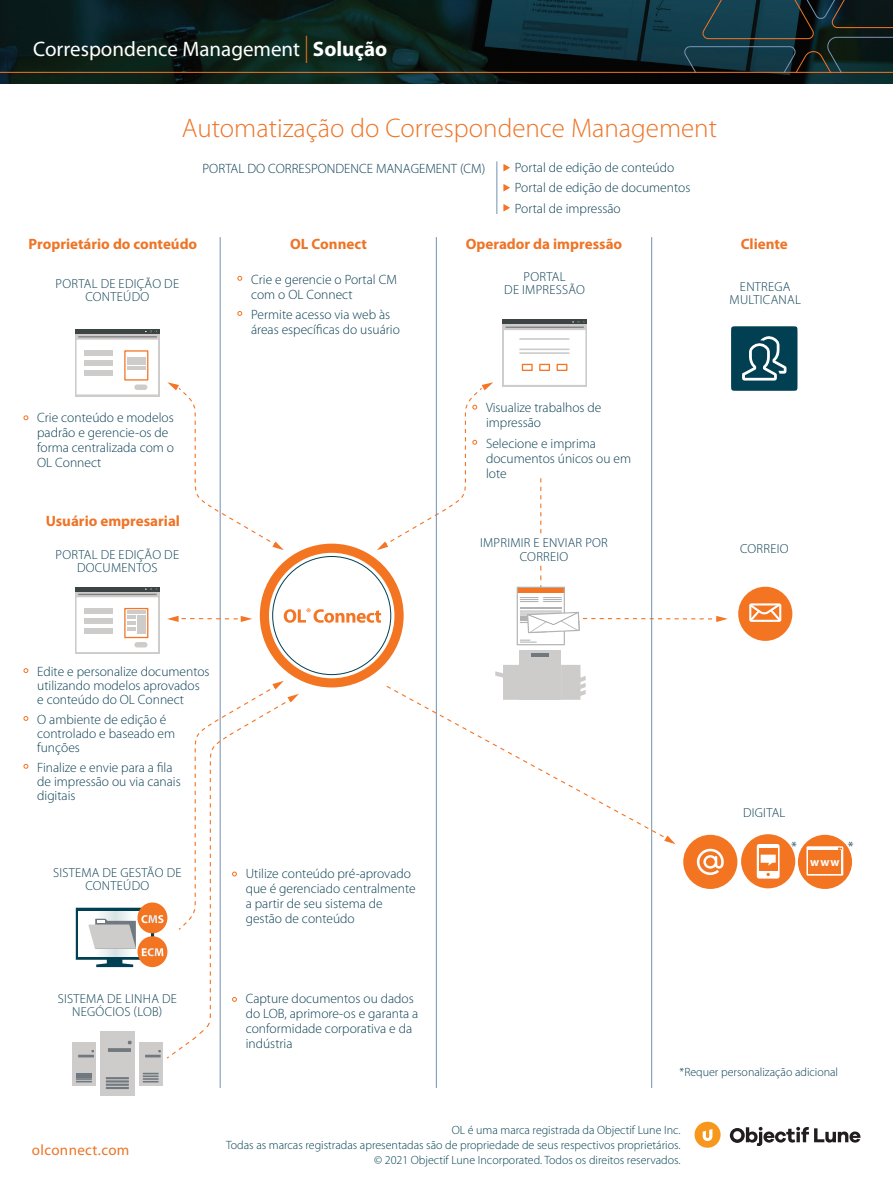
<style>
.page{position:relative;width:893px;height:1188px;background:#fff}
.page>*{position:absolute;margin:0;border:0;box-sizing:border-box;transform-origin:0 0}
.t1{font:300 27px "Myriad Pro";color:#ee7426}
.t2{font:21px "Myriad Pro";color:#fff}
.t3{font:700 15px "Myriad Pro";color:#ee7426}
.t4{font:15px "Myriad Pro";letter-spacing:.025em;color:#ec7526}
.t5{font:300 15px "Myriad Pro";color:#0a3f53}
.t6{font:300 13.5px/15px "Myriad Pro";color:#0a3f53}
.t7{font:300 13.05px/13px "Myriad Pro";letter-spacing:.02em;color:#0a3f53;text-align:center}
.t8{font:300 12px/15px "Myriad Pro";color:#013f52;text-align:right}
.t9{font:300 12px "Myriad Pro";color:#0a3f53}
.t10{font:700 12px "Myriad Pro";color:#fff}
.t11{font:700 11.55px "Myriad Pro";color:#fff}
.s1{font-weight:300;font-size:40.5px;color:#f47523}
.s2{font-weight:700}
</style>
<div class="page">
<img style="left:0;top:0;width:893px;height:83px">
<svg style="left:682px;top:0;width:211px;height:72px;background:#162f34"></svg>
<hr style="left:0;top:72px;width:893px;height:1px;background:#f47523">
<hr style="left:220px;top:237px;width:1px;height:851px;background:#7390ae">
<div style="left:798px;top:835px;width:54px;height:54px;background:#f47521;border-radius:50%"></div>
<div style="left:806px;top:846px;width:37px;height:30px;background:#fff;border:2px solid #fff"></div>
<svg style="left:838px;top:847px;width:4px;height:3px"></svg>
<div style="left:809px;top:850px;width:32px;height:24px;background:#f47521"></div>
<div style="left:100px;top:1031px;width:34px;height:65px;background:#ceccca"></div>
<svg style="left:128px;top:1041px;width:4px;height:3px"></svg>
<hr style="left:108px;top:1048px;width:23px;height:4px;background:#717980">
<hr style="left:106px;top:1080px;width:23px;height:3px;background:#717980">
<hr style="left:106px;top:1084px;width:23px;height:2px;background:#717980">
<hr style="left:106px;top:1077px;width:23px;height:2px;background:#717980">
<hr style="left:106px;top:1087px;width:23px;height:2px;background:#717980">
<div style="left:139px;top:1043px;width:23px;height:43px;background:#ceccca"></div>
<svg style="left:145px;top:1050px;width:16px;height:7px"></svg>
<svg style="left:143px;top:1073px;width:16px;height:10px"></svg>
<div style="left:72px;top:1043px;width:24px;height:43px;background:#ceccca"></div>
<svg style="left:78px;top:1050px;width:16px;height:7px"></svg>
<hr style="left:76px;top:1073px;width:16px;height:4px;background:#717980">
<svg style="left:76px;top:1077px;width:16px;height:5px"></svg>
<svg style="left:76px;top:908px;width:78px;height:59px"></svg>
<div style="left:137px;top:903px;width:30px;height:30px;background:#f47521;border-radius:50%"></div>
<div style="left:137px;top:936px;width:30px;height:31px;background:#f47521;border-radius:50%"></div>
<div style="left:75px;top:334px;width:84px;height:62px;background:linear-gradient(to right,#d9d7d6,#d9d7d6)"></div>
<div style="left:75px;top:329px;width:84px;height:5px;background:#3d4444"></div>
<hr style="left:78px;top:336px;width:79px;height:1px;background:#7f8080">
<svg style="left:77px;top:340px;width:81px;height:54px"></svg>
<div style="left:84px;top:351px;width:28px;height:5px;background:#ceccca"></div>
<hr style="left:127px;top:357px;width:19px;height:4px;background:#ceccca">
<hr style="left:127px;top:362px;width:19px;height:3px;background:#ceccca">
<hr style="left:127px;top:366px;width:19px;height:4px;background:#ceccca">
<div style="left:84px;top:361px;width:28px;height:5px;background:#ceccca"></div>
<div style="left:84px;top:370px;width:28px;height:6px;background:#ceccca"></div>
<div style="left:134px;top:385px;width:13px;height:5px;background:#ceccca;border-radius:3px"></div>
<div style="left:75px;top:591px;width:84px;height:63px;background:linear-gradient(to right,#c1bfbe,#c1bfbe)"></div>
<hr style="left:75px;top:587px;width:84px;height:4px;background:#3d4444">
<hr style="left:78px;top:594px;width:79px;height:1px;background:#7f8080">
<svg style="left:77px;top:597px;width:81px;height:55px"></svg>
<div style="left:134px;top:642px;width:13px;height:5px;background:#ceccca;border-radius:3px"></div>
<svg style="left:165px;top:909px;width:56px;height:151px"></svg>
<hr style="left:651px;top:237px;width:1px;height:851px;background:#7390ae">
<hr style="left:436px;top:237px;width:1px;height:851px;background:#7390ae">
<svg style="left:24px;top:668px;width:4px;height:5px"></svg>
<svg style="left:24px;top:716px;width:4px;height:5px"></svg>
<svg style="left:24px;top:764px;width:4px;height:5px"></svg>
<hr style="left:496px;top:161px;width:1px;height:53px;background:#7390ae">
<svg style="left:503px;top:204px;width:7px;height:7px"></svg>
<svg style="left:503px;top:184px;width:7px;height:7px"></svg>
<svg style="left:503px;top:164px;width:7px;height:7px"></svg>
<svg style="left:24px;top:416px;width:4px;height:4px"></svg>
<svg style="left:238px;top:276px;width:4px;height:5px"></svg>
<svg style="left:167px;top:311px;width:630px;height:698px"></svg>
<svg style="left:730px;top:1127px;width:130px;height:19px"></svg>
<svg style="left:694px;top:1122px;width:27px;height:26px"></svg>
<h2 class="t2" style="left:33px;top:36px;width:356px">Correspondence Management <span class="s1">I</span> <span class="s2">Solução</span></h2>
<h1 class="t1" style="left:182px;top:112px;width:537px">Automatização do Correspondence Management</h1>
<p class="t6" style="left:203px;top:161px;width:284px">PORTAL DO CORRESPONDENCE MANAGEMENT (CM)</p>
<p class="t6" style="left:515px;top:158px;width:177px;line-height:20.1px">Portal de edição de conteúdo<br>Portal de edição de documentos<br>Portal de impressão</p>
<p class="t3" style="left:29px;top:234px;width:170px">Proprietário do conteúdo</p>
<p class="t3" style="left:466px;top:234px;width:158px">Operador da impressão</p>
<p class="t3" style="left:741px;top:234px;width:49px">Cliente</p>
<p class="t3" style="left:290px;top:234px;width:78px">OL Connect</p>
<p class="t7" style="left:56px;top:277px;width:125px">PORTAL DE EDIÇÃO DE<br>CONTEÚDO</p>
<p class="t6" style="left:37px;top:409px;width:138px">Crie conteúdo e modelos padrão e gerencie-os de forma centralizada com o<br>OL Connect</p>
<p class="t3" style="left:46px;top:512px;width:136px">Usuário empresarial</p>
<p class="t7" style="left:56px;top:548px;width:125px">PORTAL DE EDIÇÃO DE<br>DOCUMENTOS</p>
<p class="t6" style="left:251px;top:271px;width:147px">Crie e gerencie o Portal CM com o OL Connect</p>
<p class="t6" style="left:251px;top:307px;width:150px">Permite acesso via web às áreas específicas do usuário</p>
<p class="t7" style="left:504px;top:270px;width:82px">PORTAL<br>DE IMPRESSÃO</p>
<p class="t6" style="left:486px;top:400px;width:117px">Visualize trabalhos de impressão</p>
<p class="t6" style="left:486px;top:435px;width:147px">Selecione e imprima documentos únicos ou em lote</p>
<p class="t7" style="left:480px;top:536px;width:129px">IMPRIMIR E ENVIAR POR<br>CORREIO</p>
<p class="t7" style="left:730px;top:280px;width:73px">ENTREGA<br>MULTICANAL</p>
<p class="t7" style="left:740px;top:542px;width:50px">CORREIO</p>
<p class="t6" style="left:37px;top:664px;width:174px;line-height:14.2px">Edite e personalize documentos utilizando modelos aprovados e conteúdo do OL Connect</p>
<p class="t6" style="left:37px;top:712px;width:139px;line-height:14.2px">O ambiente de edição é controlado e baseado em funções</p>
<p class="t6" style="left:37px;top:760px;width:145px;line-height:14.2px">Finalize e envie para a fila de impressão ou via canais digitais</p>
<p class="t7" style="left:53px;top:866px;width:130px">SISTEMA DE GESTÃO DE<br>CONTEÚDO</p>
<p class="t11" style="left:141px;top:912px;width:24px">CMS</p>
<p class="t11" style="left:141px;top:945px;width:24px">ECM</p>
<p class="t7" style="left:58px;top:992px;width:121px">SISTEMA DE LINHA DE<br>NEGÓCIOS (LOB)</p>
<p class="t6" style="left:246px;top:866px;width:171px">Utilize conteúdo pré-aprovado que é gerenciado centralmente a partir de seu sistema de gestão de conteúdo</p>
<p class="t6" style="left:246px;top:991px;width:174px">Capture documentos ou dados do LOB, aprimore-os e garanta a conformidade corporativa e da indústria</p>
<p class="t7" style="left:743px;top:806px;width:44px">DIGITAL</p>
<p class="t5" style="left:791px;top:838px;width:7px">*</p>
<p class="t5" style="left:848px;top:838px;width:7px">*</p>
<p class="t10" style="left:810px;top:854px;width:31px">www</p>
<p class="t9" style="left:680px;top:1065px;width:160px">*Requer personalização adicional</p>
<p class="t4" style="left:32px;top:1140px;width:99px">olconnect.com</p>
<p class="t8" style="left:226px;top:1123px;width:456px">OL é uma marca registrada da Objectif Lune Inc.<br>Todas as marcas registradas apresentadas são de propriedade de seus respectivos proprietários. © 2021 Objectif Lune Incorporated. Todos os direitos reservados.</p>
</div>
